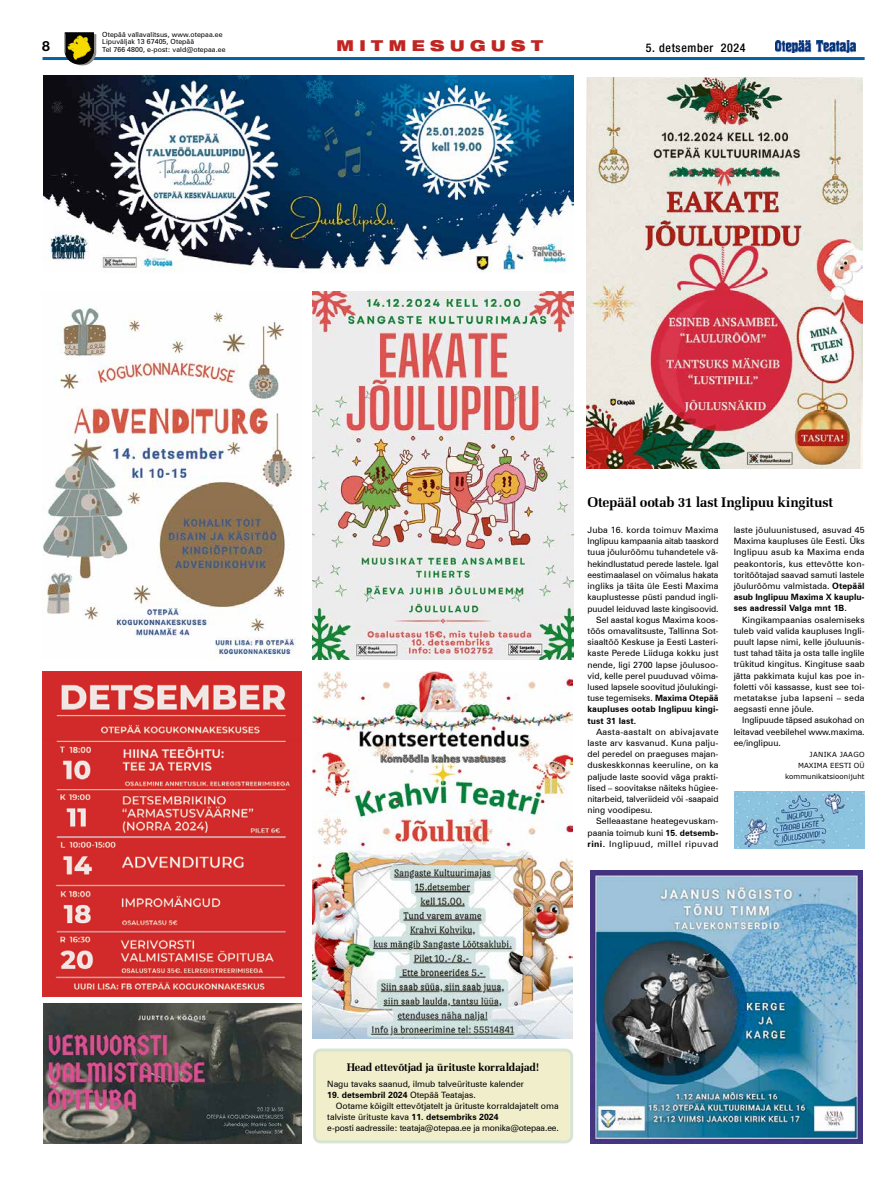
<style>
.page{position:relative;width:893px;height:1191px;background:#fff}
.page>*{position:absolute;margin:0;border:0;box-sizing:border-box;transform-origin:0 0}
.t1{font:900 expanded 15px "Helvetica Neue LT Com";color:#c12522}
.t2{font:700 14px "Zapf Elliptical 711 BT";letter-spacing:-.02em;color:#000}
.t3{font:700 14px "Helvetica Neue LT Std";color:#000}
.t4{font:500 condensed 12px "Helvetica Neue LT Com";letter-spacing:.05em;color:#000}
.t5{font:700 11px "Zapf Elliptical 711 BT";letter-spacing:-.025em;color:#000}
.t6{font:8.7px/11.2px "Zurich BT";color:#000;text-align:justify}
.t7{font:700 8.7px "Zurich BT";letter-spacing:.005em;color:#000}
.t8{font:7px/7.5px "Zurich BT";letter-spacing:.01em;color:#000}
.t9{font:7px/11.2px "Verdana";letter-spacing:.01em;color:#000;text-align:right}
.s1{font-weight:700}
.s2{font-weight:400}
</style>
<div class="page">
<img style="left:775px;top:40px;width:80px;height:12px">
<hr style="left:43px;top:57px;width:822px;height:3px;background:#0761a3">
<svg style="left:65px;top:32px;width:31px;height:34px"></svg>
<div style="left:314px;top:1050px;width:258px;height:91px;background:#f0eecb;border-radius:6px"></div>
<div style="left:313px;top:1048px;width:260px;height:95px;border:3px solid #d8e4d2;border-radius:6px"></div>
<img style="left:43px;top:76px;width:531px;height:196px">
<img style="left:586px;top:77px;width:277px;height:391px">
<img style="left:313px;top:291px;width:260px;height:368px">
<img style="left:43px;top:308px;width:253px;height:351px">
<img style="left:313px;top:671px;width:259px;height:367px">
<img style="left:43px;top:1003px;width:259px;height:140px">
<img style="left:734px;top:791px;width:130px;height:57px">
<img style="left:42px;top:671px;width:259px;height:325px">
<img style="left:590px;top:870px;width:272px;height:273px">
<p class="t8" style="left:102px;top:30px;width:125px">Otepää vallavalitsus, www.otepaa.ee<br>Lipuväljak 13 67405, Otepää<br>Tel 766 4800, e-post: vald@otepaa.ee</p>
<h1 class="t1" style="left:336px;top:36px;width:208px">M I T M E S U G U S T</h1>
<h2 class="t3" style="left:42px;top:37px;width:9px">8</h2>
<h3 class="t4" style="left:646px;top:40px;width:101px">5. detsember 2024</h3>
<h2 class="t2" style="left:587px;top:493px;width:247px">Otepääl ootab 31 last Inglipuu kingitust</h2>
<p class="t6" style="left:587px;top:524px;width:132px">Juba 16. korda toimuv Maxima</p>
<p class="t6" style="left:587px;top:535px;width:132px">Inglipuu kampaania aitab taaskord</p>
<p class="t6" style="left:587px;top:546px;width:132px">tuua jõulurõõmu tuhandetele vä-</p>
<p class="t6" style="left:587px;top:557px;width:132px">hekindlustatud perede lastele. Igal</p>
<p class="t6" style="left:587px;top:569px;width:133px">eestimaalasel on võimalus hakata</p>
<p class="t6" style="left:587px;top:580px;width:132px">ingliks ja täita üle Eesti Maxima</p>
<p class="t6" style="left:587px;top:591px;width:132px">kauplustesse püsti pandud ingli-</p>
<p class="t6" style="left:587px;top:602px;width:133px">puudel leiduvad laste kingisoovid.</p>
<p class="t6" style="left:596px;top:613px;width:124px">Sel aastal kogus Maxima koos-</p>
<p class="t6" style="left:587px;top:625px;width:132px">töös omavalitsuste, Tallinna Sot-</p>
<p class="t6" style="left:587px;top:636px;width:132px">siaaltöö Keskuse ja Eesti Lasteri-</p>
<p class="t6" style="left:587px;top:647px;width:132px">kaste Perede Liiduga kokku just</p>
<p class="t6" style="left:587px;top:658px;width:132px">nende, ligi 2700 lapse jõulusoo-</p>
<p class="t6" style="left:587px;top:669px;width:132px">vid, kelle perel puuduvad võima-</p>
<p class="t6" style="left:587px;top:681px;width:132px">lused lapsele soovitud jõulukingi-</p>
<p class="t6" style="left:587px;top:692px;width:132px">tuse tegemiseks. <span class="s1">Maxima Otepää</span></p>
<p class="t7" style="left:587px;top:703px;width:132px">kaupluses ootab Inglipuu kingi-</p>
<p class="t7" style="left:587px;top:714px;width:50px">tust 31 last.</p>
<p class="t6" style="left:587px;top:725px;width:133px;text-indent:9px">Aasta-aastalt on abivajavate laste arv kasvanud. Kuna palju&shy;del peredel on praeguses majan&shy;duskeskkonnas keeruline, on ka paljude laste soovid väga prakti&shy;lised – soovitakse näiteks hügiee&shy;nitarbeid, talveriideid või -saapaid ning voodipesu.</p>
<p class="t6" style="left:587px;top:815px;width:133px;text-indent:9px">Selleaastane heategevuskam&shy;paania toimub kuni <span class="s1">15. detsemb&shy;rini.</span> Inglipuud, millel ripuvad</p>
<p class="t6" style="left:734px;top:524px;width:133px">laste jõuluunistused, asuvad 45<br>Maxima kaupluses üle Eesti. Üks Inglipuu asub ka Maxima enda peakontoris, kus ettevõtte kon&shy;toritöötajad saavad samuti lastele jõulurõõmu valmistada. <span class="s1">Otepääl asub Inglipuu Maxima X kauplu&shy;ses aadressil Valga mnt 1B.</span></p>
<p class="t6" style="left:734px;top:613px;width:133px;text-indent:9px">Kingikampaanias osalemiseks tuleb vaid valida kaupluses Ingli&shy;puult lapse nimi, kelle jõuluunis&shy;tust tahad täita ja osta talle inglile trükitud kingitus. Kingituse saab jätta pakkimata kujul kas poe in&shy;foletti või kassasse, kust see toi&shy;metatakse juba lapseni – seda aegsasti enne jõule.</p>
<p class="t6" style="left:734px;top:714px;width:133px;text-indent:9px">Inglipuude täpsed asukohad on leitavad veebilehel www.maxima. ee/inglipuu.</p>
<p class="t9" style="left:785px;top:749px;width:81px">JANIKA JAAGO<br>MAXIMA EESTI OÜ kommunikatsioonijuht</p>
<p class="t5" style="left:347px;top:1061px;width:194px">Head ettevõtjad ja ürituste korraldajad!</p>
<p class="t6" style="left:327px;top:1078px;width:198px">Nagu tavaks saanud, ilmub talveürituste kalender</p>
<p class="t7" style="left:327px;top:1088px;width:150px">19. detsembril 2024 <span class="s2">Otepää Teatajas.</span></p>
<p class="t6" style="left:336px;top:1100px;width:224px">Ootame kõigilt ettevõtjatelt ja ürituste korraldajatelt oma</p>
<p class="t6" style="left:327px;top:1111px;width:173px">talviste ürituste kava <span class="s1">11. detsembriks 2024</span></p>
<p class="t6" style="left:327px;top:1122px;width:233px">e-posti aadressile: teataja@otepaa.ee ja monika@otepaa.ee.</p>
</div>
